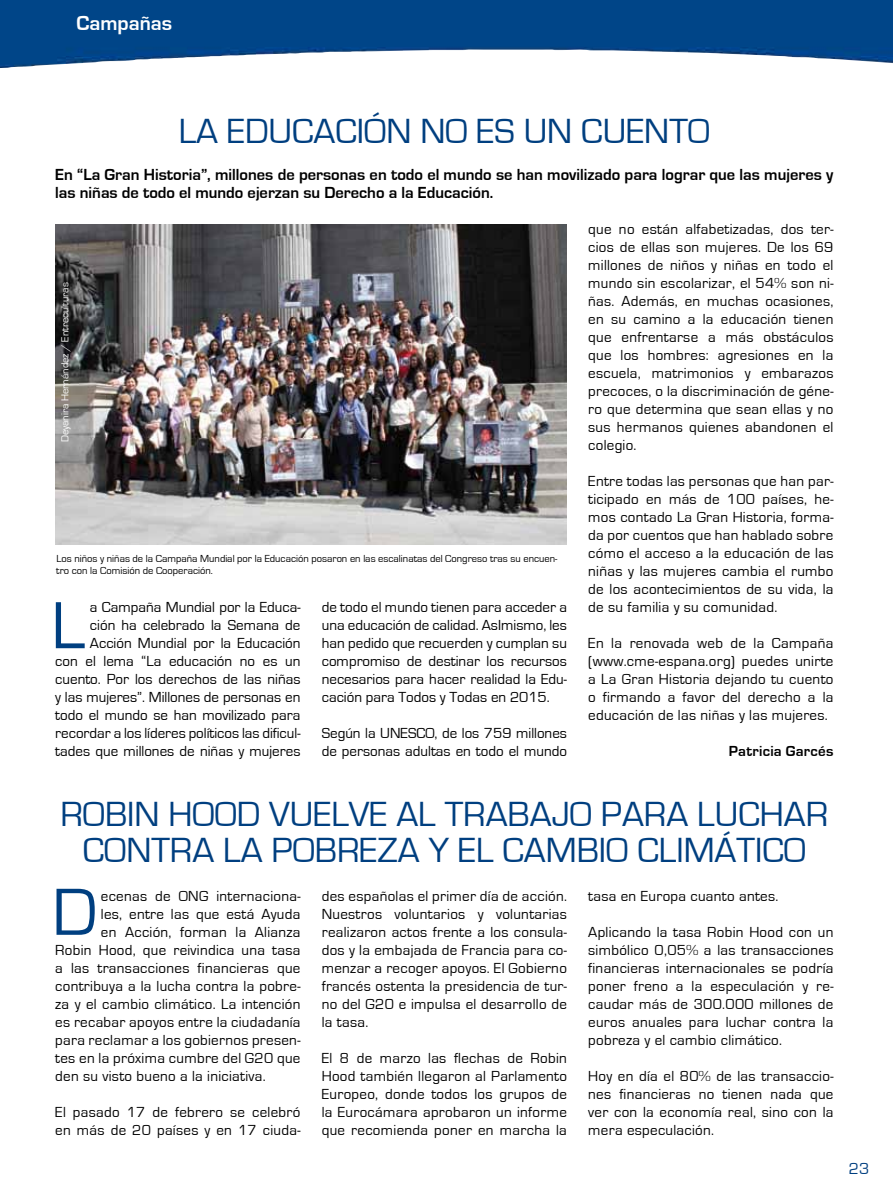
<style>
.page{position:relative;width:893px;height:1204px;background:#fff}
.page>*{position:absolute;margin:0;border:0;box-sizing:border-box;transform-origin:0 0}
.t1{font:69px "Eurostile";color:#003f80}
.t2{font:36px/36px "Eurostile";color:#003f80;text-align:center}
.t3{font:700 21px "Eurostile";color:#fff}
.t4{font:700 16.5px/18px "Eurostile";color:#000}
.t5{font:16.5px "Eurostile";color:#003f80}
.t6{font:15px/18px "Eurostile";letter-spacing:.02em;color:#000;text-align:justify}
.t7{font:15px/18px "Eurostile";color:#000;text-align:right}
.t8{font:700 15px "Eurostile";letter-spacing:.02em;color:#000}
.t9{font:10.5px/12px "Eurostile";color:#000}
.t10{font:10.5px "Eurostile";color:#fff}
</style>
<div class="page">
<img style="left:0;top:0;width:893px;height:68px">
<img style="left:55px;top:224px;width:512px;height:320px">
<h3 class="t3" style="left:77px;top:12px;width:97px">Campañas</h3>
<h2 class="t2" style="left:179px;top:114px;width:533px">LA EDUCACIÓN NO ES UN CUENTO</h2>
<p class="t4" style="left:55px;top:166px;width:780px">En “La Gran Historia”, millones de personas en todo el mundo se han movilizado para lograr que las mujeres y las niñas de todo el mundo ejerzan su Derecho a la Educación.</p>
<p class="t10" style="left:60px;top:442px;width:161px;rotate:-90deg">Deyanira Hernández / Entreculturas</p>
<p class="t9" style="left:56px;top:552px;width:503px">Los niños y niñas de la Campaña Mundial por la Educación posaron en las escalinatas del Congreso tras su encuen&shy;tro con la Comisión de Cooperación.</p>
<h1 class="t1" style="left:51px;top:588px;width:35px">L</h1>
<p class="t7" style="left:55px;top:598px;width:247px">a Campaña Mundial por la Educa-<br>ción ha celebrado la Semana de Acción Mundial por la Educación<br>con el lema “La educación no es un cuento. Por los derechos de las niñas y las mujeres”. Millones de personas en todo el mundo se han movilizado para recordar a los líderes políticos las dificul&shy;tades que millones de niñas y mujeres</p>
<p class="t6" style="left:322px;top:598px;width:247px">de todo el mundo tienen para acceder a una educación de calidad. AsImismo, les han pedido que recuerden y cumplan su compromiso de destinar los recursos necesarios para hacer realidad la Edu&shy;cación para Todos y Todas en 2015.</p>
<p class="t7" style="left:322px;top:724px;width:247px;text-align:left">Según la UNESCO, de los 759 millones de personas adultas en todo el mundo</p>
<p class="t6" style="left:588px;top:220px;width:247px">que no están alfabetizadas, dos ter&shy;cios de ellas son mujeres. De los 69 millones de niños y niñas en todo el mundo sin escolarizar, el 54% son ni&shy;ñas. Además, en muchas ocasiones, en su camino a la educación tienen que enfrentarse a más obstáculos que los hombres: agresiones en la escuela, matrimonios y embarazos precoces, o la discriminación de géne&shy;ro que determina que sean ellas y no sus hermanos quienes abandonen el colegio.</p>
<p class="t6" style="left:588px;top:472px;width:247px">Entre todas las personas que han par&shy;ticipado en más de 100 países, he&shy;mos contado La Gran Historia, forma&shy;da por cuentos que han hablado sobre cómo el acceso a la educación de las niñas y las mujeres cambia el rumbo de los acontecimientos de su vida, la de su familia y su comunidad.</p>
<p class="t6" style="left:588px;top:634px;width:247px">En la renovada web de la Campaña (www.cme-espana.org) puedes unirte a La Gran Historia dejando tu cuento o firmando a favor del derecho a la educación de las niñas y las mujeres.</p>
<p class="t8" style="left:729px;top:743px;width:106px">Patricia Garcés</p>
<h2 class="t2" style="left:61px;top:796px;width:769px">ROBIN HOOD VUELVE AL TRABAJO PARA LUCHAR<br>CONTRA LA POBREZA Y EL CAMBIO CLIMÁTICO</h2>
<p class="t6" style="left:101px;top:886px;width:201px">ecenas de ONG internaciona-</p>
<p class="t6" style="left:101px;top:904px;width:201px">les, entre las que está Ayuda</p>
<p class="t6" style="left:101px;top:922px;width:201px">en Acción, forman la Alianza</p>
<p class="t6" style="left:55px;top:940px;width:247px">Robin Hood, que reivindica una tasa</p>
<p class="t6" style="left:55px;top:958px;width:247px">a las transacciones financieras que</p>
<p class="t6" style="left:55px;top:976px;width:247px">contribuya a la lucha contra la pobre-</p>
<p class="t6" style="left:55px;top:994px;width:247px">za y el cambio climático. La intención</p>
<p class="t6" style="left:55px;top:1012px;width:247px">es recabar apoyos entre la ciudadanía</p>
<p class="t6" style="left:55px;top:1030px;width:247px">para reclamar a los gobiernos presen-</p>
<p class="t6" style="left:55px;top:1048px;width:247px">tes en la próxima cumbre del G20 que</p>
<p class="t6" style="left:55px;top:1066px;width:212px">den su visto bueno a la iniciativa.</p>
<p class="t6" style="left:55px;top:1102px;width:247px">El pasado 17 de febrero se celebró en más de 20 países y en 17 ciuda-</p>
<h1 class="t1" style="left:52px;top:874px;width:47px">D</h1>
<p class="t6" style="left:322px;top:886px;width:247px">des españolas el primer día de acción.<br>Nuestros voluntarios y voluntarias realizaron actos frente a los consula&shy;dos y la embajada de Francia para co&shy;menzar a recoger apoyos. El Gobierno francés ostenta la presidencia de tur&shy;no del G20 e impulsa el desarrollo de la tasa.</p>
<p class="t6" style="left:322px;top:1048px;width:247px">El 8 de marzo las flechas de Robin Hood también llegaron al Parlamento Europeo, donde todos los grupos de la Eurocámara aprobaron un informe que recomienda poner en marcha la</p>
<p class="t6" style="left:588px;top:886px;width:192px">tasa en Europa cuanto antes.</p>
<p class="t6" style="left:588px;top:922px;width:247px">Aplicando la tasa Robin Hood con un simbólico 0,05% a las transacciones financieras internacionales se podría poner freno a la especulación y re&shy;caudar más de 300.000 millones de euros anuales para luchar contra la pobreza y el cambio climático.</p>
<p class="t6" style="left:588px;top:1066px;width:247px">Hoy en día el 80% de las transaccio&shy;nes financieras no tienen nada que ver con la economía real, sino con la mera especulación.</p>
<p class="t5" style="left:849px;top:1159px;width:22px">23</p>
</div>
